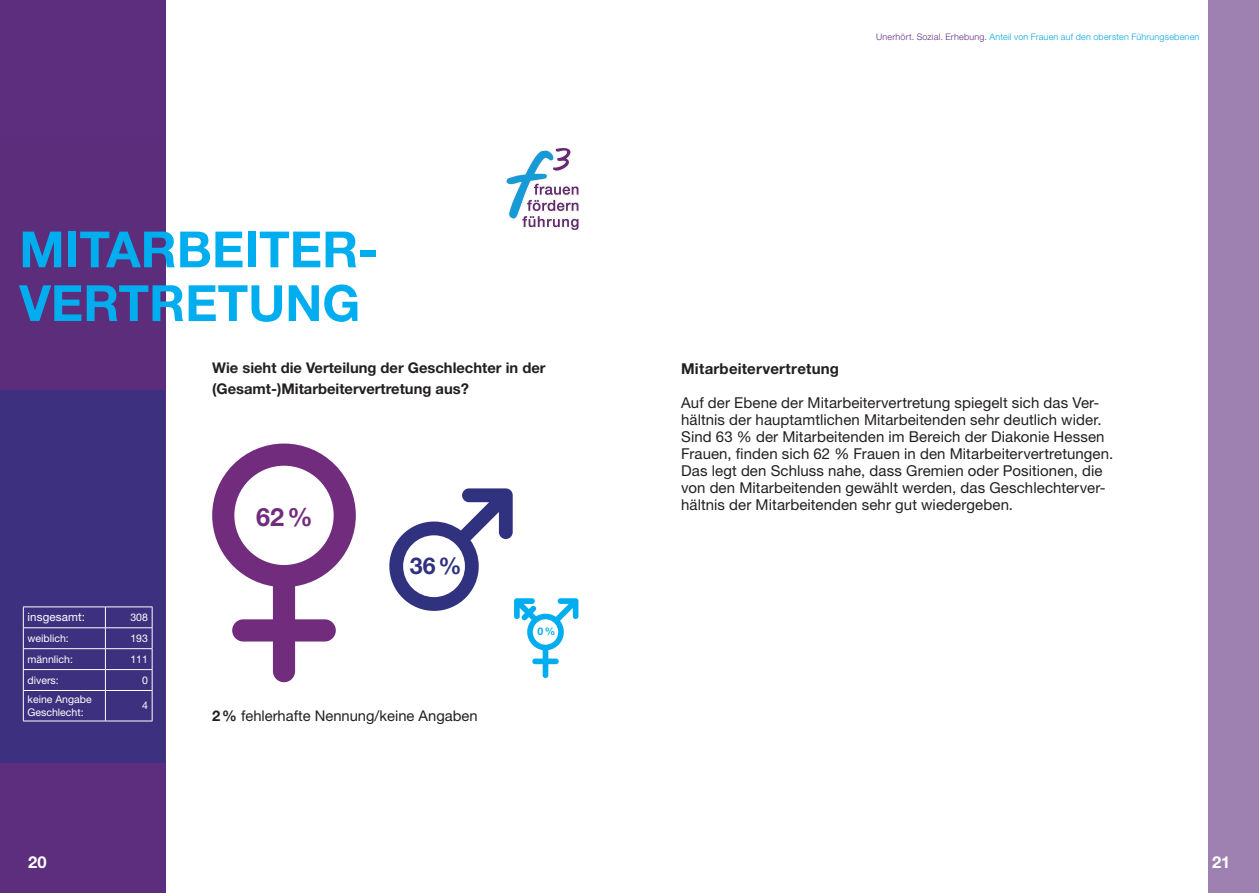
<style>
.page{position:relative;width:1259px;height:893px;background:#fff}
.page>*{position:absolute;margin:0;border:0;box-sizing:border-box;transform-origin:0 0}
.t1{font:700 49.95px/53.7px "Helvetica Neue LT Std";color:#00aeef}
.t2{font:700 25.2px "Helvetica Neue LT Std";color:#712c7d}
.t3{font:700 23.1px "Helvetica Neue LT Std";color:#30317f}
.t4{font:700 16.5px "Helvetica Neue LT Std";color:#fff}
.t5{font:15px/17px "Helvetica Neue LT Std";letter-spacing:.005em;color:#231f20}
.t6{font:700 15px "Helvetica Neue LT Std";letter-spacing:.015em;color:#231f20}
.t7{font:700 14.7px/21px "Helvetica Neue LT Std";color:#231f20}
.t8{font:14.7px "Helvetica Neue LT Std";color:#231f20}
.t9{font:11.55px "Helvetica Neue LT Std";letter-spacing:.01em;color:#fff}
.t10{font:10.5px/12.6px "Helvetica Neue LT Std";color:#fff}
.t11{font:700 10.5px "Helvetica Neue LT Std";color:#00aeef}
.t12{font:300 9px "Helvetica Neue LT Std";letter-spacing:.025em;color:#00a6e5}
.s1{font-weight:700}
.s2{color:#5e2e7e}
</style>
<div class="page">
<div style="left:1208px;top:0;width:51px;height:893px;background:#9e81b1"></div>
<div style="left:0;top:0;width:166px;height:893px;background:#5e2e7e"></div>
<div style="left:0;top:390px;width:165px;height:373px;background:#3d307e"></div>
<img style="left:506px;top:149px;width:72px;height:80px">
<hr style="left:23px;top:607px;width:82px;height:1px;background:#fff">
<hr style="left:105px;top:607px;width:47px;height:1px;background:#fff">
<hr style="left:23px;top:627px;width:82px;height:1px;background:#fff">
<hr style="left:105px;top:627px;width:47px;height:1px;background:#fff">
<hr style="left:23px;top:648px;width:82px;height:1px;background:#fff">
<hr style="left:105px;top:648px;width:47px;height:1px;background:#fff">
<hr style="left:23px;top:669px;width:82px;height:1px;background:#fff">
<svg style="left:23px;top:607px;width:1px;height:83px"></svg>
<hr style="left:105px;top:669px;width:47px;height:1px;background:#fff">
<svg style="left:105px;top:607px;width:1px;height:83px"></svg>
<svg style="left:152px;top:607px;width:1px;height:83px"></svg>
<hr style="left:23px;top:690px;width:82px;height:1px;background:#fff">
<hr style="left:23px;top:691px;width:1px;height:30px;background:#fff">
<hr style="left:105px;top:690px;width:47px;height:1px;background:#fff">
<hr style="left:105px;top:691px;width:1px;height:30px;background:#fff">
<hr style="left:152px;top:691px;width:1px;height:30px;background:#fff">
<hr style="left:23px;top:721px;width:82px;height:1px;background:#fff">
<hr style="left:105px;top:721px;width:47px;height:1px;background:#fff">
<svg style="left:212px;top:444px;width:144px;height:238px"></svg>
<svg style="left:389px;top:488px;width:189px;height:190px"></svg>
<h1 class="t1" style="left:19px;top:222px;width:361px">MITARBEITER-<br>VERTRETUNG</h1>
<p class="t7" style="left:212px;top:356px;width:335px">Wie sieht die Verteilung der Geschlechter in der (Gesamt-)Mitarbeitervertretung aus?</p>
<p class="t9" style="left:28px;top:610px;width:59px">insgesamt:</p>
<p class="t10" style="left:130px;top:611px;width:19px">308</p>
<p class="t10" style="left:28px;top:632px;width:43px">weiblich:</p>
<p class="t10" style="left:130px;top:632px;width:19px">193</p>
<p class="t10" style="left:28px;top:653px;width:47px">männlich:</p>
<p class="t10" style="left:130px;top:653px;width:19px">111</p>
<p class="t10" style="left:28px;top:674px;width:33px">divers:</p>
<p class="t10" style="left:142px;top:674px;width:7px">0</p>
<p class="t10" style="left:28px;top:693px;width:66px">keine Angabe<br>Geschlecht:</p>
<p class="t10" style="left:142px;top:699px;width:7px">4</p>
<h2 class="t2" style="left:256px;top:502px;width:58px">62%</h2>
<h3 class="t3" style="left:410px;top:551px;width:53px">36%</h3>
<p class="t8" style="left:212px;top:707px;width:267px"><span class="s1">2%</span> fehlerhafte Nennung/keine Angaben</p>
<p class="t11" style="left:537px;top:625px;width:19px">0%</p>
<p class="t12" style="left:876px;top:32px;width:325px"><span class="s2">Unerhört. Sozial. Erhebung.</span> Anteil von Frauen auf den obersten Führungsebenen</p>
<p class="t6" style="left:681px;top:360px;width:159px">Mitarbeitervertretung</p>
<p class="t5" style="left:681px;top:394px;width:433px">Auf der Ebene der Mitarbeitervertretung spiegelt sich das Ver&shy;hältnis der hauptamtlichen Mitarbeitenden sehr deutlich wider.<br>Sind 63 % der Mitarbeitenden im Bereich der Diakonie Hessen Frauen, finden sich 62 % Frauen in den Mitarbeitervertretungen.<br>Das legt den Schluss nahe, dass Gremien oder Positionen, die von den Mitarbeitenden gewählt werden, das Geschlechterver&shy;hältnis der Mitarbeitenden sehr gut wiedergeben.</p>
<p class="t4" style="left:28px;top:851px;width:20px">20</p>
<p class="t4" style="left:1212px;top:851px;width:20px">21</p>
</div>
